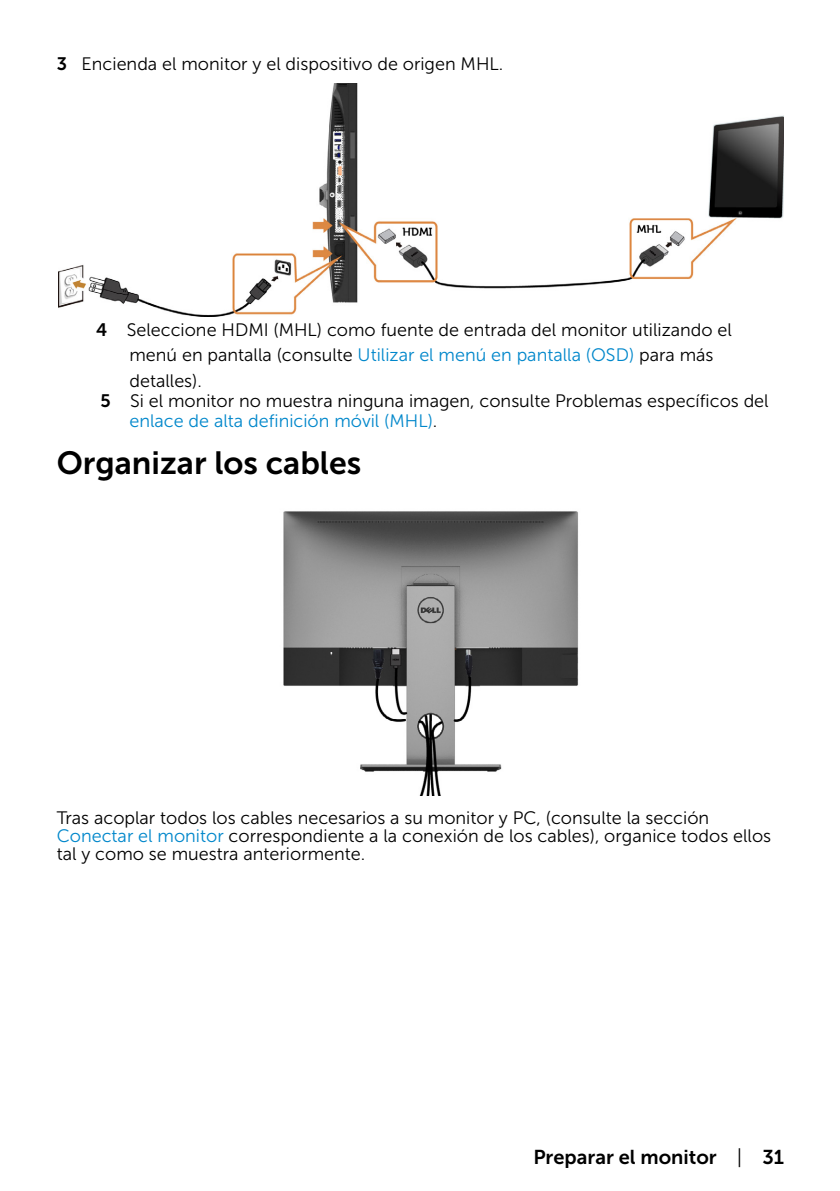
<style>
.page{position:relative;width:840px;height:1191px;background:#fff}
.page>*{position:absolute;margin:0;border:0;box-sizing:border-box;transform-origin:0 0}
.Head2{font:32px "Museo Sans For Dell 700";color:#000}
.t1{font:20px "Museo Sans For Dell 700";color:#000}
.Note{font:18px/18px "Museo Sans For Dell 300";color:#000}
.Note-2{font:18px "Museo Sans For Dell 300";color:#0087cb}
.s1{font-family:"Museo Sans For Dell 700"}
.s2{color:#0087cb}
.s3{color:#000}
.s4{font-family:"Museo Sans For Dell 300"}
</style>
<div class="page">
<img style="left:59px;top:83px;width:723px;height:233px">
<img style="left:283px;top:511px;width:296px;height:285px">
<p class="Note" style="left:57px;top:55px;width:448px"><span class="s1">3</span> Encienda el monitor y el dispositivo de origen MHL.</p>
<p class="Note" style="left:96px;top:320px;width:637px"><span class="s1">4</span> Seleccione HDMI (MHL) como fuente de entrada del monitor utilizando el</p>
<p class="Note" style="left:129px;top:346px;width:585px">menú en pantalla (consulte <span class="s2">Utilizar el menú en pantalla (OSD)</span> para más</p>
<p class="Note" style="left:129px;top:372px;width:74px">detalles).</p>
<p class="Note" style="left:100px;top:392px;width:669px"><span class="s1">5</span> Si el monitor no muestra ninguna imagen, consulte Problemas específicos del</p>
<p class="Note-2" style="left:129px;top:411px;width:309px">enlace de alta definición móvil (MHL)<span class="s3">.</span></p>
<p class="Head2" style="left:57px;top:445px;width:306px">Organizar los cables</p>
<p class="Note" style="left:57px;top:808px;width:715px">Tras acoplar todos los cables necesarios a su monitor y PC, (consulte la sección<br><span class="s2">Conectar el monitor</span> correspondiente a la conexión de los cables), organice todos ellos tal y como se muestra anteriormente.</p>
<p class="t1" style="left:533px;top:1145px;width:252px">Preparar el monitor <span class="s4">|</span> 31</p>
</div>
